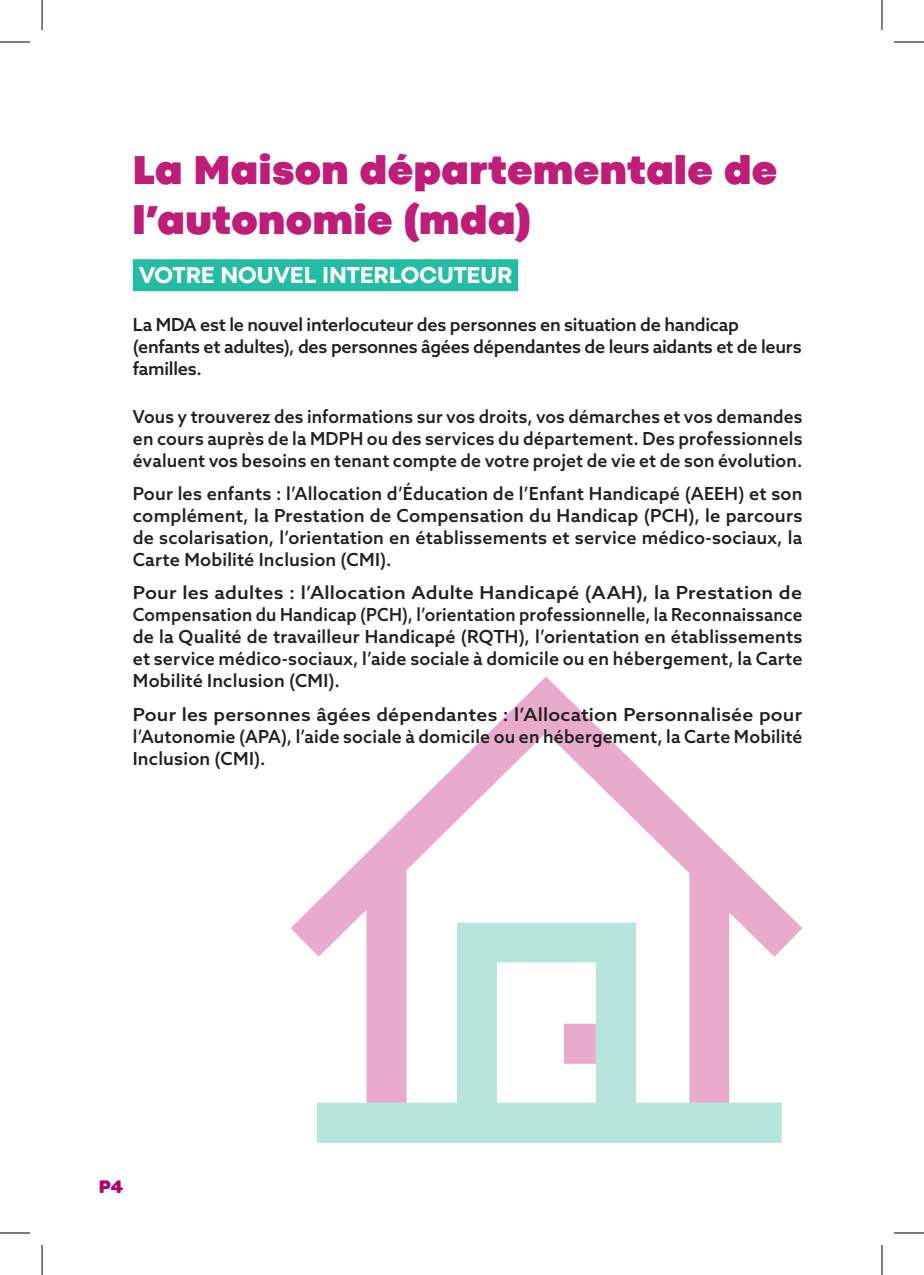
<style>
.page{position:relative;width:924px;height:1275px;background:#fff}
.page>*{position:absolute;margin:0;border:0;box-sizing:border-box;transform-origin:0 0}
.t1{font:900 42px/50px "Codec Pro";letter-spacing:.015em;color:#be1e79}
.t2{font:800 24px "Codec Pro";color:#fff}
.t3{font:500 18px/22px "Azo Sans";letter-spacing:.005em;color:#231f20;text-align:justify}
.t4{font:500 18px/22px "Azo Sans";letter-spacing:.005em;color:#231f20;text-align:justify;scale:1.09 1}
.t5{font:500 18px/22px "Azo Sans";letter-spacing:.005em;color:#231f20;text-align:justify;scale:1.07 1}
.t6{font:500 18px/22px "Azo Sans";letter-spacing:-.015em;color:#231f20}
.t7{font:800 18px "Filson Soft W03";color:#b2016f}
</style>
<div class="page">
<img style="left:291px;top:676px;width:511px;height:466px">
<div style="left:133px;top:259px;width:385px;height:32px;background:#24bca4"></div>
<hr style="left:0;top:42px;width:30px;height:1px;background:#000">
<hr style="left:893px;top:42px;width:30px;height:1px;background:#000">
<hr style="left:0;top:1232px;width:30px;height:1px;background:#000">
<hr style="left:893px;top:1232px;width:30px;height:1px;background:#000">
<hr style="left:42px;top:0;width:1px;height:30px;background:#000">
<hr style="left:42px;top:1245px;width:1px;height:30px;background:#000">
<hr style="left:881px;top:0;width:1px;height:30px;background:#000">
<hr style="left:881px;top:1245px;width:1px;height:30px;background:#000">
<h1 class="t1" style="left:133px;top:145px;width:645px">La Maison départementale de l’autonomie (mda)</h1>
<h2 class="t2" style="left:139px;top:261px;width:375px">VOTRE NOUVEL INTERLOCUTEUR</h2>
<p class="t6" style="left:133px;top:313px;width:670px">La MDA est le nouvel interlocuteur des personnes en situation de handicap (enfants et adultes), des personnes âgées dépendantes de leurs aidants et de leurs familles.</p>
<p class="t3" style="left:133px;top:405px;width:671px">Vous y trouverez des informations sur vos droits, vos démarches et vos demandes en cours auprès de la MDPH ou des services du département. Des professionnels évaluent vos besoins en tenant compte de votre projet de vie et de son évolution.</p>
<p class="t3" style="left:133px;top:482px;width:670px">Pour les enfants : l’Allocation d’Éducation de l’Enfant Handicapé (AEEH) et son complément, la Prestation de Compensation du Handicap (PCH), le parcours de scolarisation, l’orientation en établissements et service médico-sociaux, la Carte Mobilité Inclusion (CMI).</p>
<p class="t4" style="left:133px;top:581px;width:615px">Pour les adultes : l’Allocation Adulte Handicapé (AAH), la Prestation de Compensation du Handicap (PCH), l’orientation professionnelle, la Reconnaissance de la Qualité de travailleur Handicapé (RQTH), l’orientation en établissements et service médico-sociaux, l’aide sociale à domicile ou en hébergement, la Carte Mobilité Inclusion (CMI).</p>
<p class="t5" style="left:133px;top:703px;width:627px">Pour les personnes âgées dépendantes : l’Allocation Personnalisée pour l’Autonomie (APA), l’aide sociale à domicile ou en hébergement, la Carte Mobilité Inclusion (CMI).</p>
<p class="t7" style="left:99px;top:1175px;width:26px">P4</p>
</div>
